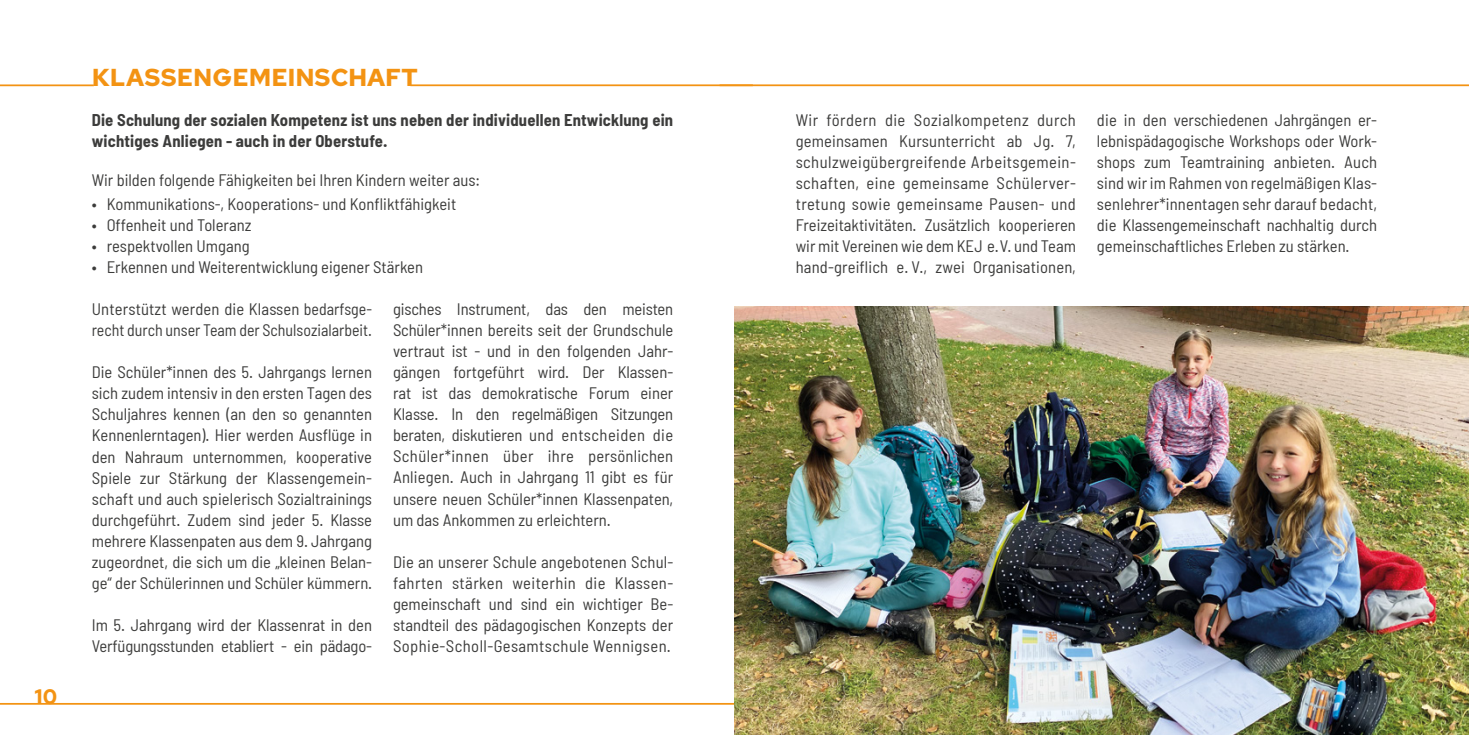
<style>
.page{position:relative;width:1469px;height:735px;background:#fff}
.page>*{position:absolute;margin:0;border:0;box-sizing:border-box;transform-origin:0 0}
.t1{font:700 24.5px "Red Hat Text";color:#f39313}
.t2{font:700 21px "Red Hat Text";color:#f39313}
.t3{font:semi-condensed 16.62px/21px "Barlow";color:#3c3c3b;text-align:justify}
.t4{font:700 semi-condensed 16.62px/21px "Barlow";letter-spacing:.01em;color:#3c3c3b}
</style>
<div class="page">
<hr style="left:0;top:702px;width:734px;height:2px;background:#f39313">
<hr style="left:0;top:84px;width:94px;height:2px;background:#f39313">
<hr style="left:410px;top:84px;width:343px;height:2px;background:#f39313">
<hr style="left:719px;top:84px;width:749px;height:2px;background:#f39313">
<img style="left:734px;top:306px;width:734px;height:428px">
<p class="t2" style="left:35px;top:682px;width:24px">10</p>
<h1 class="t1" style="left:92px;top:61px;width:327px">KLASSENGEMEINSCHAFT</h1>
<p class="t4" style="left:92px;top:109px;width:583px">Die Schulung der sozialen Kompetenz ist uns neben der individuellen Entwicklung ein wichtiges Anliegen - auch in der Oberstufe.</p>
<p class="t3" style="left:92px;top:169px;width:390px">Wir bilden folgende Fähigkeiten bei Ihren Kindern weiter aus:</p>
<p class="t3" style="left:92px;top:193px;width:366px">• Kommunikations-, Kooperations- und Konfliktfähigkeit</p>
<p class="t3" style="left:92px;top:214px;width:161px">• Offenheit und Toleranz</p>
<p class="t3" style="left:92px;top:235px;width:159px">• respektvollen Umgang</p>
<p class="t3" style="left:92px;top:256px;width:333px">• Erkennen und Weiterentwicklung eigener Stärken</p>
<p class="t3" style="left:92px;top:298px;width:282px">Unterstützt werden die Klassen bedarfsge&shy;recht durch unser Team der Schulsozialarbeit.</p>
<p class="t3" style="left:92px;top:361px;width:282px">Die Schüler*innen des 5. Jahrgangs lernen sich zudem intensiv in den ersten Tagen des Schuljahres kennen (an den so genannten Kennenlerntagen). Hier werden Ausflüge in den Nahraum unternommen, kooperative Spiele zur Stärkung der Klassengemein&shy;schaft und auch spielerisch Sozialtrainings durchgeführt. Zudem sind jeder 5. Klasse mehrere Klassenpaten aus dem 9. Jahrgang zugeordnet, die sich um die „kleinen Belan&shy;ge“ der Schülerinnen und Schüler kümmern.</p>
<p class="t3" style="left:92px;top:613px;width:282px">Im 5. Jahrgang wird der Klassenrat in den<br>Verfügungsstunden etabliert - ein pädago-</p>
<p class="t3" style="left:393px;top:298px;width:282px">gisches Instrument, das den meisten Schüler*innen bereits seit der Grundschule vertraut ist - und in den folgenden Jahr&shy;gängen fortgeführt wird. Der Klassen&shy;rat ist das demokratische Forum einer Klasse. In den regelmäßigen Sitzungen beraten, diskutieren und entscheiden die Schüler*innen über ihre persönlichen Anliegen. Auch in Jahrgang 11 gibt es für unsere neuen Schüler*innen Klassenpaten, um das Ankommen zu erleichtern.</p>
<p class="t3" style="left:393px;top:550px;width:282px">Die an unserer Schule angebotenen Schul&shy;fahrten stärken weiterhin die Klassen&shy;gemeinschaft und sind ein wichtiger Be&shy;standteil des pädagogischen Konzepts der Sophie-Scholl-Gesamtschule Wennigsen.</p>
<p class="t3" style="left:795px;top:109px;width:282px">Wir fördern die Sozialkompetenz durch gemeinsamen Kursunterricht ab Jg. 7, schulzweigübergreifende Arbeitsgemein&shy;schaften, eine gemeinsame Schülerver&shy;tretung sowie gemeinsame Pausen- und Freizeitaktivitäten. Zusätzlich kooperieren wir mit Vereinen wie dem KEJ e.V. und Team hand-greiflich e. V., zwei Organisationen,</p>
<p class="t3" style="left:1096px;top:109px;width:282px">die in den verschiedenen Jahrgängen er&shy;lebnispädagogische Workshops oder Work&shy;shops zum Teamtraining anbieten. Auch sind wir im Rahmen von regelmäßigen Klas&shy;senlehrer*innentagen sehr darauf bedacht, die Klassengemeinschaft nachhaltig durch gemeinschaftliches Erleben zu stärken.</p>
</div>
